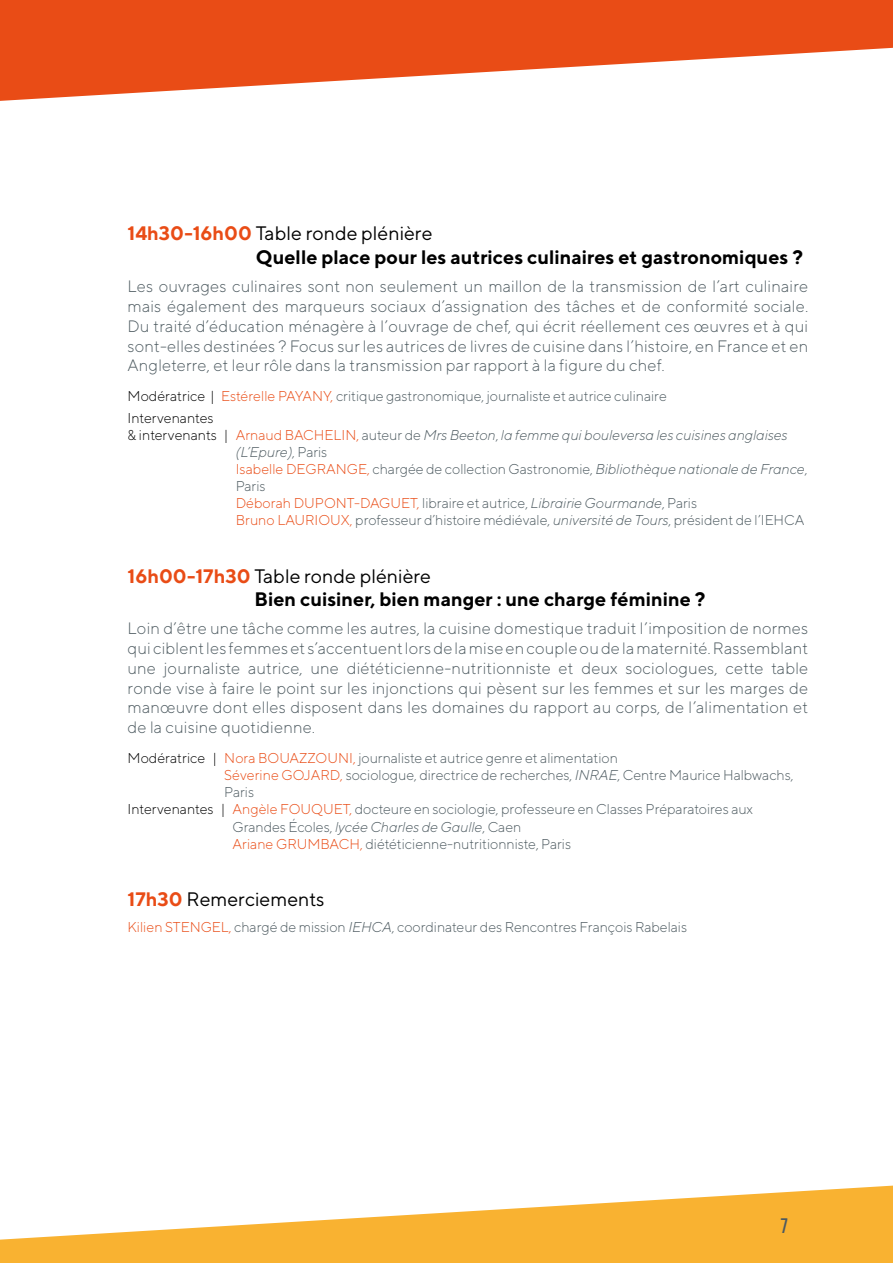
<style>
.page{position:relative;width:893px;height:1263px;background:#fff}
.page>*{position:absolute;margin:0;border:0;box-sizing:border-box;transform-origin:0 0}
.t1{font:600 21px "Rift";color:#4d5a60}
.t2{font:700 19.5px/23.4px "TT Norms";color:#000}
.t3{font:19.5px "TT Norms";color:#000}
.t4{font:300 16.5px/19.8px "TT Norms";letter-spacing:.01em;color:#4d5a60;text-align:justify}
.t5{font:300 14.25px/17.1px "TT Norms";letter-spacing:-.005em;color:#4d5a60}
.t6{font:italic 300 14.25px "TT Norms";letter-spacing:-.005em;color:#4d5a60}
.s1{color:#e94c16}
.s2{font-weight:400}
.s3{color:#000}
.s4{font-style:italic}
.s5{font-style:normal}
.s6{font-weight:700;color:#e94c16}
</style>
<div class="page">
<svg style="left:0;top:0;width:893px;height:101px;fill:#e94c16"></svg>
<svg style="left:0;top:1185px;width:893px;height:78px;fill:#f9b231"></svg>
<p class="t2" style="left:256px;top:221px;width:549px;text-indent:-128px"><span class="s1">14h30-16h00</span> <span class="s2">Table ronde plénière<br></span>Quelle place pour les autrices culinaires et gastronomiques ?</p>
<p class="t4" style="left:128px;top:276px;width:682px">Les ouvrages culinaires sont non seulement un maillon de la transmission de l’art culinaire mais également des marqueurs sociaux d’assignation des tâches et de conformité sociale.<br>Du traité d’éducation ménagère à l’ouvrage de chef, qui écrit réellement ces œuvres et à qui sont-elles destinées ? Focus sur les autrices de livres de cuisine dans l’histoire, en France et en Angleterre, et leur rôle dans la transmission par rapport à la figure du chef.</p>
<p class="t5" style="left:128px;top:385px;width:541px;line-height:21.3px"><span class="s3">Modératrice |</span> <span class="s1">Estérelle PAYANY,</span> critique gastronomique, journaliste et autrice culinaire<br><span class="s3">Intervenantes</span></p>
<p class="t5" style="left:236px;top:426px;width:573px;text-indent:-108px"><span class="s3">&amp; intervenants |</span> <span class="s1">Arnaud BACHELIN,</span> auteur de <span class="s4">Mrs Beeton</span>, <span class="s4">la femme qui bouleversa les cuisines anglaises (L’Epure)</span>, Paris<br><span class="s1">Isabelle DEGRANGE,</span> chargée de collection Gastronomie, <span class="s4">Bibliothèque nationale de France</span>, Paris<br><span class="s1">Déborah DUPONT-DAGUET,</span> libraire et autrice, <span class="s4">Librairie Gourmande</span>, Paris<br><span class="s1">Bruno LAURIOUX,</span> professeur d’histoire médiévale, <span class="s4">université de Tours</span>, président de l’IEHCA</p>
<p class="t2" style="left:254px;top:563px;width:452px;text-indent:-127px"><span class="s1">16h00-17h30</span> <span class="s2">Table ronde plénière<br></span>Bien cuisiner, bien manger : une charge féminine ?</p>
<p class="t4" style="left:128px;top:618px;width:682px">Loin d’être une tâche comme les autres, la cuisine domestique traduit l’imposition de normes qui ciblent les femmes et s’accentuent lors de la mise en couple ou de la maternité. Rassemblant une journaliste autrice, une diététicienne-nutritionniste et deux sociologues, cette table ronde vise à faire le point sur les injonctions qui pèsent sur les femmes et sur les marges de manœuvre dont elles disposent dans les domaines du rapport au corps, de l’alimentation et de la cuisine quotidienne.</p>
<p class="t5" style="left:128px;top:749px;width:492px"><span class="s3">Modératrice |</span> <span class="s1">Nora BOUAZZOUNI,</span> journaliste et autrice genre et alimentation</p>
<p class="t5" style="left:224px;top:766px;width:571px"><span class="s1">Séverine GOJARD,</span> sociologue, directrice de recherches, <span class="s4">INRAE</span>, Centre Maurice Halbwachs,</p>
<p class="t5" style="left:224px;top:783px;width:31px">Paris</p>
<p class="t5" style="left:128px;top:800px;width:627px"><span class="s3">Intervenantes |</span> <span class="s1">Angèle FOUQUET,</span> docteure en sociologie, professeure en Classes Préparatoires aux</p>
<p class="t6" style="left:233px;top:818px;width:290px"><span class="s5">Grandes Écoles,</span> lycée Charles de Gaulle<span class="s5">, Caen</span></p>
<p class="t5" style="left:233px;top:835px;width:340px"><span class="s1">Ariane GRUMBACH,</span> diététicienne-nutritionniste, Paris</p>
<p class="t3" style="left:128px;top:887px;width:198px"><span class="s6">17h30</span> Remerciements</p>
<p class="t5" style="left:128px;top:918px;width:561px"><span class="s1">Kilien STENGEL,</span> chargé de mission <span class="s4">IEHCA</span>, coordinateur des Rencontres François Rabelais</p>
<p class="t1" style="left:781px;top:1210px;width:9px">7</p>
</div>
